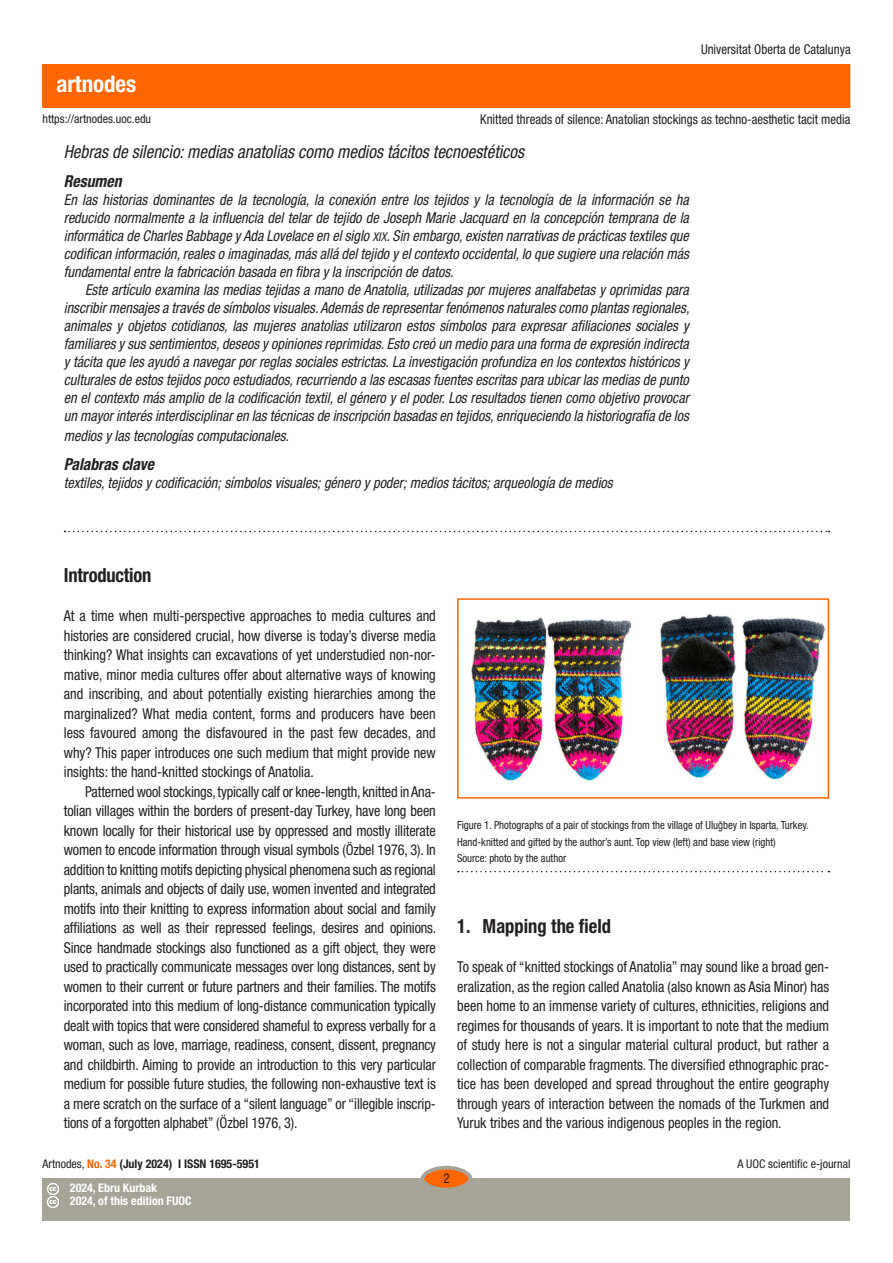
<style>
.page{position:relative;width:893px;height:1263px;background:#fff}
.page>*{position:absolute;margin:0;border:0;box-sizing:border-box;transform-origin:0 0}
.t1{font:700 condensed 22.95px "Helvetica Neue LT Std";color:#fff}
._03_apartat_1{font:700 condensed 19.5px "Helvetica Neue LT Std";letter-spacing:-.01em;color:#231f20;scale:.95 1}
._02_titulo_segundo_idioma{font:italic condensed 18px "Helvetica Neue LT Std";color:#231f20;scale:.95 1}
._02_keywords{font:italic 700 condensed 16.5px "Helvetica Neue LT Std";color:#231f20;scale:.95 1}
._02_abstract{font:italic 700 condensed 16.5px "Helvetica Neue LT Std";color:#231f20;scale:.95 1}
._02_abstract_text{font:italic condensed 15px/18px "Helvetica Neue LT Std";color:#231f20;text-align:justify;scale:.95 1}
._02_texto_base{font:condensed 15px/19.5px "Helvetica Neue LT Std";letter-spacing:-.01em;color:#231f20;text-align:justify;scale:.95 1}
._02_texto_base_1{font:condensed 15px/19.5px "Helvetica Neue LT Std";color:#231f20;text-align:justify;scale:.95 1}
._02_keywords_text{font:italic condensed 15px "Helvetica Neue LT Std";color:#231f20;scale:.95 1}
.t2{font:condensed 13.5px "Helvetica Neue LT Std";color:#231f20;scale:.95 1}
.t3{font:condensed 12px "Helvetica Neue LT Std";color:#231f20}
.t4{font:700 condensed 12px "Helvetica Neue LT Std";color:#231f20}
.t5{font:700 condensed 12px/13.5px "Helvetica Neue LT Std";color:#fff}
.titulo_figura{font:condensed 11.25px/16.5px "Helvetica Neue LT Std";color:#231f20;scale:.95 1}
.s1{font-size:12px}
.s2{font-family:"Arial";font-stretch:normal}
.s3{font-weight:400}
.s4{color:#f60}
</style>
<div class="page">
<div style="left:43px;top:65px;width:807px;height:42px;background:#f60"></div>
<div style="left:43px;top:1178px;width:807px;height:42px;background:#a6a397"></div>
<div style="left:422px;top:1168px;width:48px;height:21px;background:#f60;border-radius:50%"></div>
<div style="left:421px;top:1166px;width:51px;height:25px;border:4px solid #a6a397;border-radius:50%"></div>
<svg style="left:47px;top:1183px;width:11px;height:25px"></svg>
<svg style="left:65px;top:531px;width:764px;height:1px"></svg>
<svg style="left:458px;top:871px;width:371px;height:1px"></svg>
<img style="left:471px;top:614px;width:355px;height:167px">
<div style="left:457px;top:598px;width:372px;height:201px;border:2px solid #f60"></div>
<h1 class="t1" style="left:56px;top:69px;width:81px">artnodes</h1>
<p class="t2" style="left:701px;top:42px;width:159px">Universitat Oberta de Catalunya</p>
<p class="t3" style="left:43px;top:112px;width:110px">https://artnodes.uoc.edu</p>
<p class="t2" style="left:480px;top:112px;width:391px">Knitted threads of silence: Anatolian stockings as techno-aesthetic tacit media</p>
<p class="_02_titulo_segundo_idioma" style="left:64px;top:141px;width:486px">Hebras de silencio: medias anatolias como medios tácitos tecnoestéticos</p>
<p class="_02_abstract" style="left:64px;top:171px;width:62px">Resumen</p>
<p class="_02_abstract_text" style="left:64px;top:191px;width:659px">En las historias dominantes de la tecnología, la conexión entre los tejidos y la tecnología de la información se ha reducido normalmente a la influencia del telar de tejido de Joseph Marie Jacquard en la concepción temprana de la informática de Charles Babbage y Ada Lovelace en el siglo <span class="s1">XIX</span>. Sin embargo, existen narrativas de prácticas textiles que codifican información, reales o imaginadas, más allá del tejido y el contexto occidental, lo que sugiere una relación más fundamental entre la fabricación basada en fibra y la inscripción de datos.</p>
<p class="_02_abstract_text" style="left:64px;top:281px;width:660px;text-indent:21px">Este artículo examina las medias tejidas a mano de Anatolia, utilizadas por mujeres analfabetas y oprimidas para inscribir mensajes a través de símbolos visuales. Además de representar fenómenos naturales como plantas regionales, animales y objetos cotidianos, las mujeres anatolias utilizaron estos símbolos para expresar afiliaciones sociales y familiares y sus sentimientos, deseos y opiniones reprimidas. Esto creó un medio para una forma de expresión indirecta y tácita que les ayudó a navegar por reglas sociales estrictas. La investigación profundiza en los contextos históricos y culturales de estos tejidos poco estudiados, recurriendo a las escasas fuentes escritas para ubicar las medias de punto en el contexto más amplio de la codificación textil, el género y el poder. Los resultados tienen como objetivo provocar un mayor interés interdisciplinar en las técnicas de inscripción basadas en tejidos, enriqueciendo la historiografía de los</p>
<p class="_02_abstract_text" style="left:64px;top:427px;width:239px">medios y las tecnologías computacionales.</p>
<p class="_02_keywords" style="left:64px;top:454px;width:97px">Palabras clave</p>
<p class="_02_keywords_text" style="left:64px;top:474px;width:579px">textiles, tejidos y codificación; símbolos visuales; género y poder; medios tácitos; arqueología de medios</p>
<h2 class="_03_apartat_1" style="left:64px;top:563px;width:94px">Introduction</h2>
<p class="_02_texto_base_1" style="left:64px;top:606px;width:393px">At a time when multi-perspective approaches to media cultures and histories are considered crucial, how diverse is today’s diverse media thinking? What insights can excavations of yet understudied non-nor&shy;mative, minor media cultures offer about alternative ways of knowing and inscribing, and about potentially existing hierarchies among the marginalized? What media content, forms and producers have been less favoured among the disfavoured in the past few decades, and why? This paper introduces one such medium that might provide new insights: the hand-knitted stockings of Anatolia.</p>
<p class="_02_texto_base" style="left:64px;top:781px;width:394px;text-indent:21px">Patterned wool stockings, typically calf or knee-length, knitted in Ana&shy;tolian villages within the borders of present-day Turkey, have long been known locally for their historical use by oppressed and mostly illiterate women to encode information through visual symbols (Özbel 1976, 3). In addition to knitting motifs depicting physical phenomena such as regional plants, animals and objects of daily use, women invented and integrated motifs into their knitting to express information about social and family affiliations as well as their repressed feelings, desires and opinions.<br>Since handmade stockings also functioned as a gift object, they were used to practically communicate messages over long distances, sent by women to their current or future partners and their families. The motifs incorporated into this medium of long-distance communication typically dealt with topics that were considered shameful to express verbally for a woman, such as love, marriage, readiness, consent, dissent, pregnancy and childbirth. Aiming to provide an introduction to this very particular medium for possible future studies, the following non-exhaustive text is a mere scratch on the surface of a “silent language” or “illegible inscrip&shy;tions of a forgotten alphabet” (Özbel 1976, 3).</p>
<p class="titulo_figura" style="left:457px;top:817px;width:372px">Figure 1. Photographs of a pair of stockings from the village of Ulu<span class="s2">ğ</span>bey in Isparta, Turkey.<br>Hand-knitted and gifted by the author’s aunt. Top view (left) and base view (right)<br>Source: photo by the author</p>
<h2 class="_03_apartat_1" style="left:457px;top:914px;width:164px">1. Mapping the field</h2>
<p class="_02_texto_base_1" style="left:457px;top:957px;width:393px">To speak of “knitted stockings of Anatolia” may sound like a broad gen&shy;eralization, as the region called Anatolia (also known as Asia Minor) has been home to an immense variety of cultures, ethnicities, religions and regimes for thousands of years. It is important to note that the medium of study here is not a singular material cultural product, but rather a collection of comparable fragments. The diversified ethnographic prac&shy;tice has been developed and spread throughout the entire geography through years of interaction between the nomads of the Turkmen and Yuruk tribes and the various indigenous peoples in the region.</p>
<p class="t4" style="left:43px;top:1157px;width:219px"><span class="s3">Artnodes,</span> <span class="s4">No. 34</span> (July 2024) I ISSN 1695-5951</p>
<p class="t3" style="left:737px;top:1157px;width:115px">A UOC scientific e-journal</p>
<p class="t5" style="left:70px;top:1181px;width:123px">2024, Ebru Kurbak<br>2024, of this edition FUOC</p>
<p class="t2" style="left:443px;top:1171px;width:8px">2</p>
</div>
